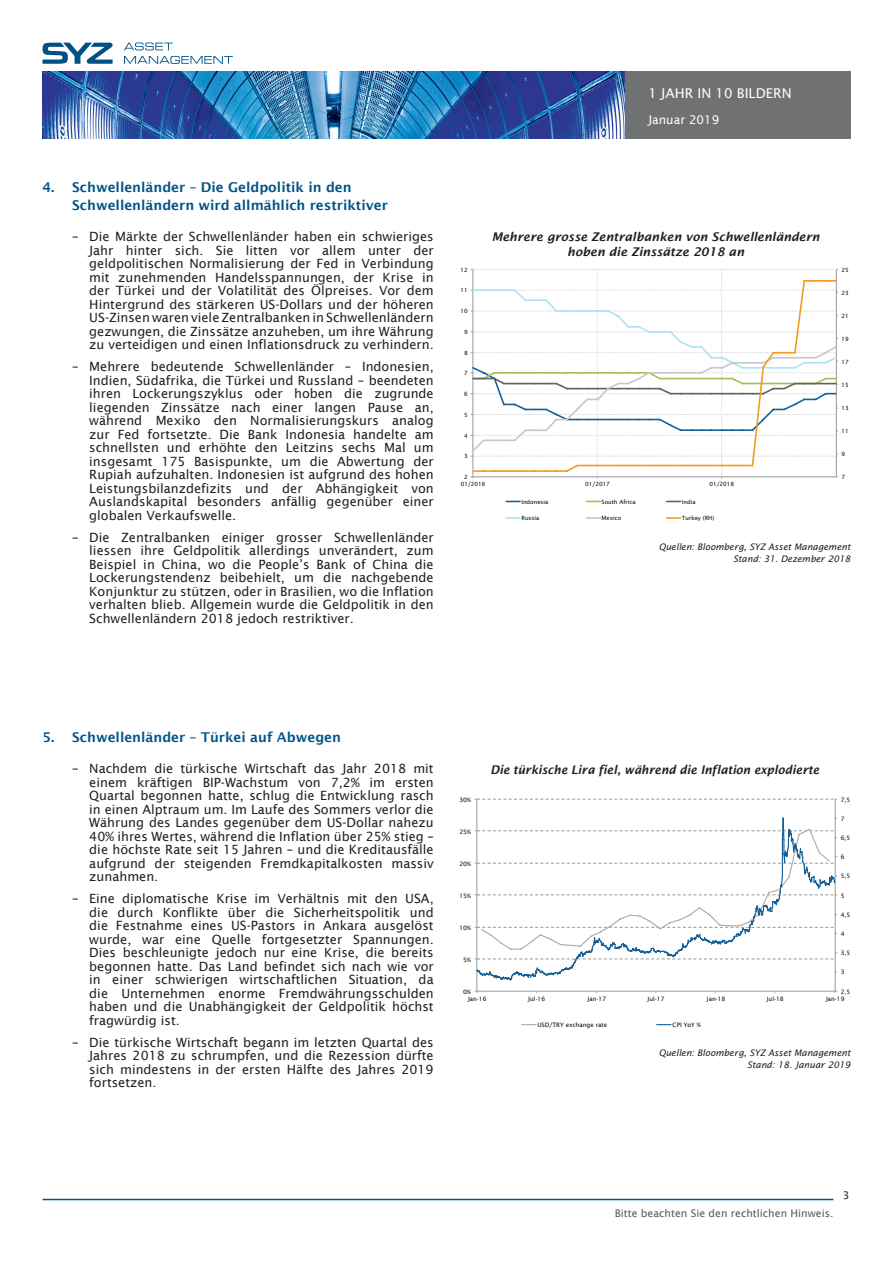
<style>
.page{position:relative;width:893px;height:1263px;background:#fff}
.page>*{position:absolute;margin:0;border:0;box-sizing:border-box;transform-origin:0 0}
.t1{font:600 13.5px/18px "Lucida Sans";color:#005387}
.t2{font:600 13.5px "Lucida Sans";color:#005587}
.t3{font:13.5px "Lucida Sans";color:#fff}
.t4{font:12.75px/13.5px "Lucida Sans";color:#231f20;text-align:justify}
.Graph_TITLES{font:italic 600 12px/15px "Lucida Sans";color:#231f20;text-align:center}
.Graph_TITLES-2{font:italic 600 12px "Lucida Sans";color:#231f20;scale:.95 1}
.t5{font:12px "Lucida Sans";color:#fff}
.t6{font:10.5px "Lucida Sans";color:#57585a}
.t7{font:10.5px "Lucida Sans";color:#231f20}
.Source_data{font:italic 9px "Lucida Sans";color:#231f20}
.t8{font:6px "Lucida Sans";color:#050504}
.t9{font:5.7px "Lucida Sans";color:#050504}
.s1{color:#005587}
</style>
<div class="page">
<svg style="left:124px;top:43px;width:49px;height:7px"></svg>
<svg style="left:124px;top:56px;width:109px;height:8px"></svg>
<svg style="left:43px;top:43px;width:70px;height:21px"></svg>
<img style="left:43px;top:72px;width:807px;height:67px">
<hr style="left:43px;top:1199px;width:790px;height:1px;background:#005285">
<hr style="left:835px;top:799px;width:1px;height:192px;background:#989898">
<hr style="left:476px;top:799px;width:1px;height:192px;background:#989898">
<svg style="left:475px;top:799px;width:362px;height:1px"></svg>
<hr style="left:477px;top:991px;width:358px;height:1px;background:#989898">
<svg style="left:477px;top:817px;width:358px;height:164px"></svg>
<svg style="left:522px;top:1024px;width:14px;height:1px"></svg>
<svg style="left:657px;top:1024px;width:14px;height:1px"></svg>
<svg style="left:471px;top:269px;width:367px;height:209px"></svg>
<svg style="left:473px;top:279px;width:363px;height:194px"></svg>
<svg style="left:506px;top:501px;width:14px;height:1px"></svg>
<svg style="left:586px;top:501px;width:14px;height:1px"></svg>
<svg style="left:667px;top:501px;width:13px;height:1px"></svg>
<svg style="left:506px;top:517px;width:14px;height:2px"></svg>
<svg style="left:586px;top:517px;width:14px;height:2px"></svg>
<svg style="left:667px;top:517px;width:13px;height:2px"></svg>
<p class="t1" style="left:72px;top:178px;width:317px;text-indent:-30px">4. Schwellenländer <span class="s1">–</span> Die Geldpolitik in den<br>Schwellenländern wird allmählich restriktiver</p>
<p class="t4" style="left:89px;top:230px;width:346px;text-indent:-17px">– Die Märkte der Schwellenländer haben ein schwieriges Jahr hinter sich. Sie litten vor allem unter der geldpolitischen Normalisierung der Fed in Verbindung mit zunehmenden Handelsspannungen, der Krise in der Türkei und der Volatilität des Ölpreises. Vor dem Hintergrund des stärkeren US-Dollars und der höheren US-Zinsen waren viele Zentralbanken in Schwellenländern gezwungen, die Zinssätze anzuheben, um ihre Währung zu verteidigen und einen Inflationsdruck zu verhindern.</p>
<p class="t4" style="left:89px;top:360px;width:346px;text-indent:-17px">– Mehrere bedeutende Schwellenländer – Indonesien, Indien, Südafrika, die Türkei und Russland – beendeten ihren Lockerungszyklus oder hoben die zugrunde liegenden Zinssätze nach einer langen Pause an, während Mexiko den Normalisierungskurs analog zur Fed fortsetzte. Die Bank Indonesia handelte am schnellsten und erhöhte den Leitzins sechs Mal um insgesamt 175 Basispunkte, um die Abwertung der Rupiah aufzuhalten. Indonesien ist aufgrund des hohen Leistungsbilanzdefizits und der Abhängigkeit von Auslandskapital besonders anfällig gegenüber einer globalen Verkaufswelle.</p>
<p class="t4" style="left:89px;top:531px;width:346px;text-indent:-17px">– Die Zentralbanken einiger grosser Schwellenländer liessen ihre Geldpolitik allerdings unverändert, zum Beispiel in China, wo die People’s Bank of China die Lockerungstendenz beibehielt, um die nachgebende Konjunktur zu stützen, oder in Brasilien, wo die Inflation verhalten blieb. Allgemein wurde die Geldpolitik in den Schwellenländern 2018 jedoch restriktiver.</p>
<p class="t3" style="left:648px;top:85px;width:145px">1 JAHR IN 10 BILDERN</p>
<p class="t5" style="left:648px;top:113px;width:72px">Januar 2019</p>
<p class="t9" style="left:460px;top:266px;width:9px">12</p>
<p class="t9" style="left:460px;top:287px;width:9px">11</p>
<p class="t9" style="left:460px;top:308px;width:9px">10</p>
<p class="t9" style="left:464px;top:329px;width:5px">9</p>
<p class="t9" style="left:464px;top:349px;width:5px">8</p>
<p class="t9" style="left:464px;top:370px;width:5px">7</p>
<p class="t9" style="left:464px;top:391px;width:5px">6</p>
<p class="t9" style="left:464px;top:412px;width:5px">5</p>
<p class="t9" style="left:464px;top:432px;width:5px">4</p>
<p class="t9" style="left:464px;top:453px;width:5px">3</p>
<p class="t9" style="left:464px;top:474px;width:5px">2</p>
<p class="Graph_TITLES" style="left:492px;top:229px;width:329px">Mehrere grosse Zentralbanken von Schwellenländern hoben die Zinssätze 2018 an</p>
<p class="t9" style="left:461px;top:481px;width:26px">01/2016</p>
<p class="t9" style="left:585px;top:481px;width:26px">01/2017</p>
<p class="t9" style="left:709px;top:481px;width:26px">01/2018</p>
<p class="t9" style="left:521px;top:498px;width:28px">Indonesia</p>
<p class="t9" style="left:602px;top:498px;width:35px">South Africa</p>
<p class="t9" style="left:682px;top:498px;width:15px">India</p>
<p class="t9" style="left:521px;top:515px;width:19px">Russia</p>
<p class="t9" style="left:602px;top:515px;width:21px">Mexico</p>
<p class="t9" style="left:682px;top:515px;width:34px">Turkey (RH)</p>
<p class="t9" style="left:842px;top:266px;width:9px">25</p>
<p class="t9" style="left:842px;top:289px;width:9px">23</p>
<p class="t9" style="left:842px;top:313px;width:9px">21</p>
<p class="t9" style="left:842px;top:336px;width:9px">19</p>
<p class="t9" style="left:842px;top:359px;width:9px">17</p>
<p class="t9" style="left:842px;top:382px;width:9px">15</p>
<p class="t9" style="left:842px;top:405px;width:9px">13</p>
<p class="t9" style="left:842px;top:428px;width:9px">11</p>
<p class="t9" style="left:842px;top:451px;width:5px">9</p>
<p class="t9" style="left:842px;top:474px;width:5px">7</p>
<p class="Source_data" style="left:659px;top:542px;width:193px">Quellen: Bloomberg, SYZ Asset Management</p>
<p class="Source_data" style="left:733px;top:554px;width:119px">Stand: 31. Dezember 2018</p>
<p class="t2" style="left:43px;top:729px;width:300px">5. Schwellenländer – Türkei auf Abwegen</p>
<p class="t4" style="left:89px;top:762px;width:346px;text-indent:-17px">– Nachdem die türkische Wirtschaft das Jahr 2018 mit einem kräftigen BIP-Wachstum von 7,2% im ersten Quartal begonnen hatte, schlug die Entwicklung rasch in einen Alptraum um. Im Laufe des Sommers verlor die Währung des Landes gegenüber dem US-Dollar nahezu 40% ihres Wertes, während die Inflation über 25% stieg – die höchste Rate seit 15 Jahren – und die Kreditausfälle aufgrund der steigenden Fremdkapitalkosten massiv zunahmen.</p>
<p class="t4" style="left:89px;top:892px;width:346px;text-indent:-17px">– Eine diplomatische Krise im Verhältnis mit den USA, die durch Konflikte über die Sicherheitspolitik und die Festnahme eines US-Pastors in Ankara ausgelöst wurde, war eine Quelle fortgesetzter Spannungen.<br>Dies beschleunigte jedoch nur eine Krise, die bereits begonnen hatte. Das Land befindet sich nach wie vor in einer schwierigen wirtschaftlichen Situation, da die Unternehmen enorme Fremdwährungsschulden haben und die Unabhängigkeit der Geldpolitik höchst fragwürdig ist.</p>
<p class="t4" style="left:89px;top:1035px;width:346px;text-indent:-17px">– Die türkische Wirtschaft begann im letzten Quartal des Jahres 2018 zu schrumpfen, und die Rezession dürfte sich mindestens in der ersten Hälfte des Jahres 2019 fortsetzen.</p>
<p class="t8" style="left:459px;top:796px;width:13px">30%</p>
<p class="t8" style="left:459px;top:828px;width:13px">25%</p>
<p class="t8" style="left:459px;top:860px;width:13px">20%</p>
<p class="t8" style="left:459px;top:892px;width:13px">15%</p>
<p class="t8" style="left:459px;top:924px;width:13px">10%</p>
<p class="t8" style="left:463px;top:956px;width:9px">5%</p>
<p class="Graph_TITLES-2" style="left:490px;top:762px;width:348px">Die türkische Lira fiel, während die Inflation explodierte</p>
<p class="t8" style="left:841px;top:796px;width:11px">7,5</p>
<p class="t8" style="left:841px;top:815px;width:5px">7</p>
<p class="t8" style="left:841px;top:834px;width:11px">6,5</p>
<p class="t8" style="left:841px;top:853px;width:5px">6</p>
<p class="t8" style="left:841px;top:873px;width:11px">5,5</p>
<p class="t8" style="left:841px;top:892px;width:5px">5</p>
<p class="t8" style="left:841px;top:911px;width:11px">4,5</p>
<p class="t8" style="left:841px;top:930px;width:5px">4</p>
<p class="t8" style="left:841px;top:950px;width:11px">3,5</p>
<p class="t8" style="left:841px;top:969px;width:5px">3</p>
<p class="t8" style="left:841px;top:988px;width:11px">2,5</p>
<p class="t8" style="left:463px;top:988px;width:9px">0%</p>
<p class="t8" style="left:468px;top:995px;width:20px">Jan-16</p>
<p class="t8" style="left:528px;top:995px;width:18px">Jul-16</p>
<p class="t8" style="left:588px;top:995px;width:20px">Jan-17</p>
<p class="t8" style="left:647px;top:995px;width:18px">Jul-17</p>
<p class="t8" style="left:707px;top:995px;width:20px">Jan-18</p>
<p class="t8" style="left:767px;top:995px;width:18px">Jul-18</p>
<p class="t8" style="left:826px;top:995px;width:20px">Jan-19</p>
<p class="t8" style="left:537px;top:1021px;width:71px">USD/TRY exchange rate</p>
<p class="t8" style="left:672px;top:1021px;width:30px">CPI YoY %</p>
<p class="Source_data" style="left:659px;top:1048px;width:193px">Quellen: Bloomberg, SYZ Asset Management</p>
<p class="Source_data" style="left:747px;top:1060px;width:105px">Stand: 18. Januar 2019</p>
<p class="t6" style="left:615px;top:1207px;width:220px">Bitte beachten Sie den rechtlichen Hinweis.</p>
<p class="t7" style="left:843px;top:1189px;width:8px">3</p>
</div>
